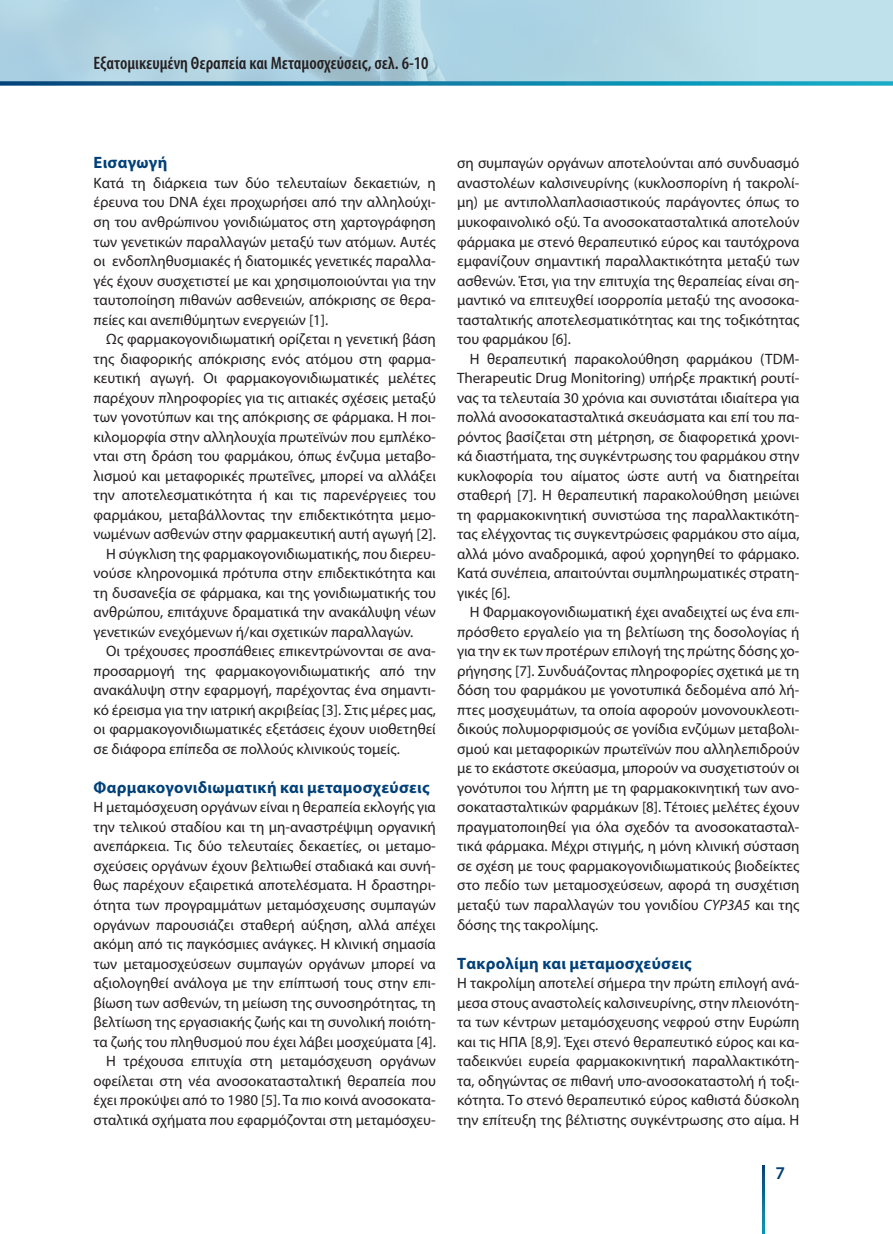
<style>
.page{position:relative;width:893px;height:1234px;background:#fff}
.page>*{position:absolute;margin:0;border:0;box-sizing:border-box;transform-origin:0 0}
.t1{font:600 condensed 18px "Myriad Pro";color:#231f20}
.t2{font:600 18px "Myriad Pro";color:#014078}
.MESOTITLOS{font:700 16.5px "Myriad Pro";letter-spacing:.02em;color:#014078}
.t3{font:15px/19.5px "Myriad Pro";color:#231f20;text-align:justify}
.s1{font-style:italic}
</style>
<div class="page">
<svg style="left:0;top:0;width:893px;height:81px;background:#b1d5e3"></svg>
<svg style="left:0;top:81px;width:893px;height:4px;background:#1781a7"></svg>
<svg style="left:762px;top:1165px;width:2px;height:68px"></svg>
<p class="t1" style="left:94px;top:52px;width:336px">Εξατομικευμένη Θεραπεία και Μεταμοσχεύσεις, σελ. 6-10</p>
<p class="MESOTITLOS" style="left:94px;top:152px;width:75px">Εισαγωγή</p>
<p class="t3" style="left:94px;top:173px;width:344px">Κατά τη διάρκεια των δύο τελευταίων δεκαετιών, η έρευνα του DNA έχει προχωρήσει από την αλληλούχι&shy;ση του ανθρώπινου γονιδιώματος στη χαρτογράφηση των γενετικών παραλλαγών μεταξύ των ατόμων. Αυτές οι ενδοπληθυσμιακές ή διατομικές γενετικές παραλλα&shy;γές έχουν συσχετιστεί με και χρησιμοποιούνται για την ταυτοποίηση πιθανών ασθενειών, απόκρισης σε θερα&shy;πείες και ανεπιθύμητων ενεργειών [1].</p>
<p class="t3" style="left:94px;top:329px;width:344px;text-indent:13px">Ως φαρμακογονιδιωματική ορίζεται η γενετική βάση της διαφορικής απόκρισης ενός ατόμου στη φαρμα&shy;κευτική αγωγή. Οι φαρμακογονιδιωματικές μελέτες παρέχουν πληροφορίες για τις αιτιακές σχέσεις μεταξύ των γονοτύπων και της απόκρισης σε φάρμακα. Η ποι&shy;κιλομορφία στην αλληλουχία πρωτεϊνών που εμπλέκο&shy;νται στη δράση του φαρμάκου, όπως ένζυμα μεταβο&shy;λισμού και μεταφορικές πρωτεΐνες, μπορεί να αλλάξει την αποτελεσματικότητα ή και τις παρενέργειες του φαρμάκου, μεταβάλλοντας την επιδεκτικότητα μεμο&shy;νωμένων ασθενών στην φαρμακευτική αυτή αγωγή [2].</p>
<p class="t3" style="left:94px;top:543px;width:344px;text-indent:13px">Η σύγκλιση της φαρμακογονιδιωματικής, που διερευ&shy;νούσε κληρονομικά πρότυπα στην επιδεκτικότητα και τη δυσανεξία σε φάρμακα, και της γονιδιωματικής του ανθρώπου, επιτάχυνε δραματικά την ανακάλυψη νέων γενετικών ενεχόμενων ή/και σχετικών παραλλαγών.</p>
<p class="t3" style="left:94px;top:641px;width:344px;text-indent:13px">Οι τρέχουσες προσπάθειες επικεντρώνονται σε ανα&shy;προσαρμογή της φαρμακογονιδιωματικής από την ανακάλυψη στην εφαρμογή, παρέχοντας ένα σημαντι&shy;κό έρεισμα για την ιατρική ακριβείας [3]. Στις μέρες μας, οι φαρμακογονιδιωματικές εξετάσεις έχουν υιοθετηθεί σε διάφορα επίπεδα σε πολλούς κλινικούς τομείς.</p>
<p class="MESOTITLOS" style="left:94px;top:776px;width:338px">Φαρμακογονιδιωματική και μεταμοσχεύσεις</p>
<p class="t3" style="left:94px;top:797px;width:344px">Η μεταμόσχευση οργάνων είναι η θεραπεία εκλογής για την τελικού σταδίου και τη μη-αναστρέψιμη οργανική ανεπάρκεια. Τις δύο τελευταίες δεκαετίες, οι μεταμο&shy;σχεύσεις οργάνων έχουν βελτιωθεί σταδιακά και συνή&shy;θως παρέχουν εξαιρετικά αποτελέσματα. Η δραστηρι&shy;ότητα των προγραμμάτων μεταμόσχευσης συμπαγών οργάνων παρουσιάζει σταθερή αύξηση, αλλά απέχει ακόμη από τις παγκόσμιες ανάγκες. Η κλινική σημασία των μεταμοσχεύσεων συμπαγών οργάνων μπορεί να αξιολογηθεί ανάλογα με την επίπτωσή τους στην επι&shy;βίωση των ασθενών, τη μείωση της συνοσηρότητας, τη βελτίωση της εργασιακής ζωής και τη συνολική ποιότη&shy;τα ζωής του πληθυσμού που έχει λάβει μoσχεύματα [4].</p>
<p class="t3" style="left:94px;top:1050px;width:344px;text-indent:13px">Η τρέχουσα επιτυχία στη μεταμόσχευση οργάνων οφείλεται στη νέα ανοσοκατασταλτική θεραπεία που έχει προκύψει από το 1980 [5]. Τα πιο κοινά ανοσοκατα&shy;σταλτικά σχήματα που εφαρμόζονται στη μεταμόσχευ-</p>
<p class="t3" style="left:457px;top:153px;width:344px">ση συμπαγών οργάνων αποτελούνται από συνδυασμό αναστολέων καλσινευρίνης (κυκλοσπορίνη ή τακρολί&shy;μη) με αντιπολλαπλασιαστικούς παράγοντες όπως το μυκοφαινολικό οξύ. Τα ανοσοκατασταλτικά αποτελούν φάρμακα με στενό θεραπευτικό εύρος και ταυτόχρονα εμφανίζουν σημαντική παραλλακτικότητα μεταξύ των ασθενών. Έτσι, για την επιτυχία της θεραπείας είναι ση&shy;μαντικό να επιτευχθεί ισορροπία μεταξύ της ανοσοκα&shy;τασταλτικής αποτελεσματικότητας και της τοξικότητας του φαρμάκου [6].</p>
<p class="t3" style="left:457px;top:348px;width:344px;text-indent:13px">Η θεραπευτική παρακολούθηση φαρμάκου (TDM-Therapeutic Drug Monitoring) υπήρξε πρακτική ρουτί&shy;νας τα τελευταία 30 χρόνια και συνιστάται ιδιαίτερα για πολλά ανοσοκατασταλτικά σκευάσματα και επί του πα&shy;ρόντος βασίζεται στη μέτρηση, σε διαφορετικά χρονι&shy;κά διαστήματα, της συγκέντρωσης του φαρμάκου στην κυκλοφορία του αίματος ώστε αυτή να διατηρείται σταθερή [7]. Η θεραπευτική παρακολούθηση μειώνει τη φαρμακοκινητική συνιστώσα της παραλλακτικότη&shy;τας ελέγχοντας τις συγκεντρώσεις φαρμάκου στο αίμα, αλλά μόνο αναδρομικά, αφού χορηγηθεί το φάρμακο.<br>Κατά συνέπεια, απαιτούνται συμπληρωματικές στρατη&shy;γικές [6].</p>
<p class="t3" style="left:457px;top:602px;width:344px;text-indent:13px">Η Φαρμακογονιδιωματική έχει αναδειχτεί ως ένα επι&shy;πρόσθετο εργαλείο για τη βελτίωση της δοσολογίας ή για την εκ των προτέρων επιλογή της πρώτης δόσης χο&shy;ρήγησης [7]. Συνδυάζοντας πληροφορίες σχετικά με τη δόση του φαρμάκου με γονοτυπικά δεδομένα από λή&shy;πτες μοσχευμάτων, τα οποία αφορούν μονονουκλεοτι&shy;δικούς πολυμορφισμούς σε γονίδια ενζύμων μεταβολι&shy;σμού και μεταφορικών πρωτεϊνών που αλληλεπιδρούν με το εκάστοτε σκεύασμα, μπορούν να συσχετιστούν οι γονότυποι του λήπτη με τη φαρμακοκινητική των ανο&shy;σοκατασταλτικών φαρμάκων [8]. Τέτοιες μελέτες έχουν πραγματοποιηθεί για όλα σχεδόν τα ανοσοκατασταλ&shy;τικά φάρμακα. Μέχρι στιγμής, η μόνη κλινική σύσταση σε σχέση με τους φαρμακογονιδιωματικούς βιοδείκτες στο πεδίο των μεταμοσχεύσεων, αφορά τη συσχέτιση μεταξύ των παραλλαγών του γονιδίου <span class="s1">CYP3A5</span> και της δόσης της τακρολίμης.</p>
<p class="MESOTITLOS" style="left:457px;top:951px;width:236px">Τακρολίμη και μεταμοσχεύσεις</p>
<p class="t3" style="left:457px;top:972px;width:344px">Η τακρολίμη αποτελεί σήμερα την πρώτη επιλογή ανά&shy;μεσα στους αναστολείς καλσινευρίνης, στην πλειονότη&shy;τα των κέντρων μεταμόσχευσης νεφρού στην Ευρώπη και τις ΗΠΑ [8,9]. Έχει στενό θεραπευτικό εύρος και κα&shy;ταδεικνύει ευρεία φαρμακοκινητική παραλλακτικότη&shy;τα, οδηγώντας σε πιθανή υπο-ανοσοκαταστολή ή τοξι&shy;κότητα. Το στενό θεραπευτικό εύρος καθιστά δύσκολη την επίτευξη της βέλτιστης συγκέντρωσης στο αίμα. Η</p>
<p class="t2" style="left:776px;top:1161px;width:11px">7</p>
</div>
